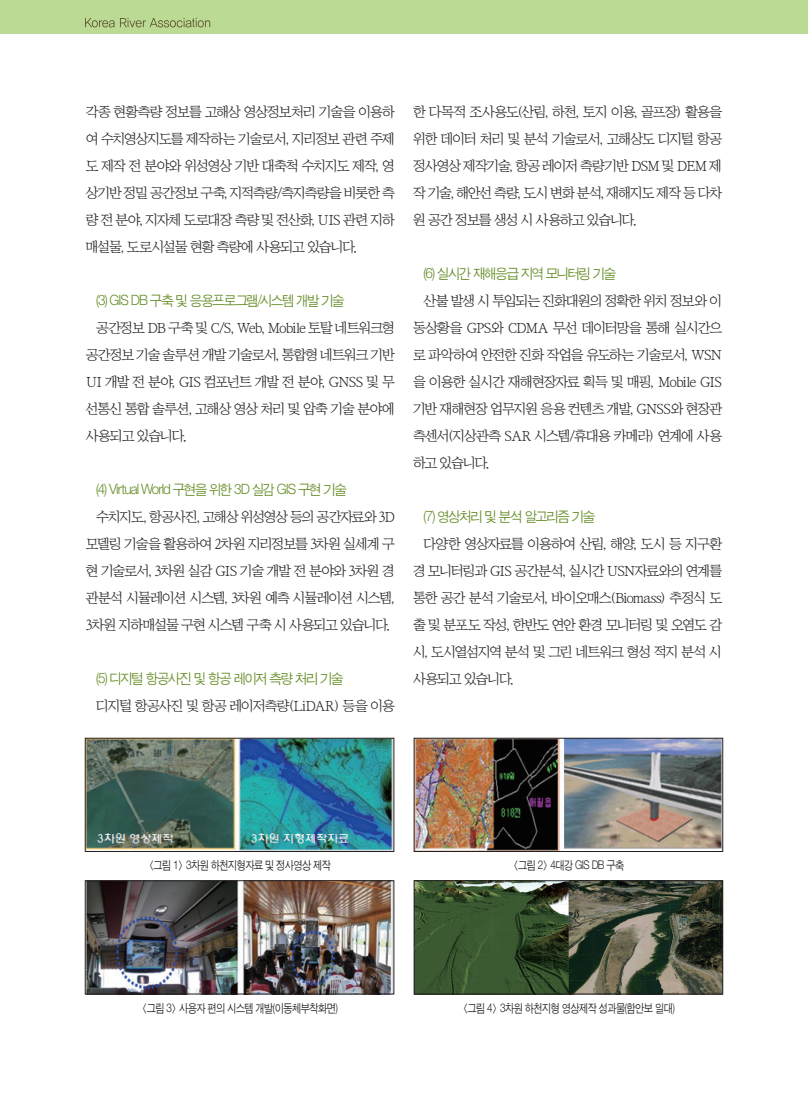
<style>
.page{position:relative;width:808px;height:1106px;background:#fff}
.page>*{position:absolute;margin:0;border:0;box-sizing:border-box;transform-origin:0 0}
.t1{font:14.25px/27px "San Ns M";letter-spacing:-.08em;color:#231f20;text-align:justify}
.t2{font:14.25px "Sand Jg";letter-spacing:-.07em;color:#688e2a}
.t3{font:14.25px "Sand Jg";letter-spacing:-.095em;color:#688e2a}
.t4{font:12px "Sand Jg";letter-spacing:-.05em;color:#231f20;scale:.85 1}
</style>
<div class="page">
<div style="left:0;top:0;width:808px;height:34px;background:#bbda93"></div>
<svg style="left:85px;top:18px;width:125px;height:9px"></svg>
<img style="left:87px;top:882px;width:305px;height:110px">
<div style="left:85px;top:880px;width:309px;height:114px;border:1px solid #231f20"></div>
<img style="left:416px;top:882px;width:305px;height:110px">
<div style="left:414px;top:880px;width:309px;height:114px;border:1px solid #231f20"></div>
<img style="left:87px;top:740px;width:305px;height:109px">
<div style="left:85px;top:738px;width:309px;height:113px;border:1px solid #231f20"></div>
<img style="left:416px;top:740px;width:305px;height:109px">
<div style="left:414px;top:738px;width:309px;height:113px;border:1px solid #231f20"></div>
<p class="t1" style="left:86px;top:98px;width:311px">각종 현황측량 정보를 고해상 영상정보처리 기술을 이용하 여 수치영상지도를 제작하는 기술로서, 지리정보 관련 주제 도 제작 전 분야와 위성영상 기반 대축척 수치지도 제작, 영 상기반 정밀 공간정보 구축, 지적측량/측지측량을 비롯한 측 량 전 분야, 지자체 도로대장 측량 및 전산화, UIS 관련 지하 매설물, 도로시설물 현황 측량에 사용되고 있습니다.</p>
<p class="t2" style="left:96px;top:293px;width:250px">(3) GIS DB 구축 및 응용프로그램/시스템 개발 기술</p>
<p class="t1" style="left:86px;top:314px;width:311px;text-indent:11px">공간정보 DB 구축 및 C/S, Web, Mobile 토탈 네트워크형 공간정보 기술 솔루션 개발 기술로서, 통합형 네트워크 기반 UI 개발 전 분야, GIS 컴포넌트 개발 전 분야, GNSS 및 무 선통신 통합 솔루션, 고해상 영상 처리 및 압축 기술 분야에 사용되고 있습니다.</p>
<p class="t2" style="left:96px;top:482px;width:252px">(4) Virtual World 구현을 위한 3D 실감 GIS 구현 기술</p>
<p class="t1" style="left:86px;top:503px;width:311px;text-indent:11px">수치지도, 항공사진, 고해상 위성영상 등의 공간자료와 3D 모델링 기술을 활용하여 2차원 지리정보를 3차원 실세계 구 현 기술로서, 3차원 실감 GIS 기술 개발 전 분야와 3차원 경 관분석 시뮬레이션 시스템, 3차원 예측 시뮬레이션 시스템, 3차원 지하매설물 구현 시스템 구축 시 사용되고 있습니다.</p>
<p class="t3" style="left:96px;top:671px;width:249px">(5) 디지털 항공사진 및 항공 레이저 측량 처리 기술</p>
<p class="t1" style="left:96px;top:692px;width:300px">디지털 항공사진 및 항공 레이저측량(LiDAR) 등을 이용</p>
<p class="t1" style="left:413px;top:98px;width:311px">한 다목적 조사용도(산림, 하천, 토지 이용, 골프장) 활용을 위한 데이터 처리 및 분석 기술로서, 고해상도 디지털 항공 정사영상 제작기술, 항공 레이저 측량기반 DSM 및 DEM 제 작 기술, 해안선 측량, 도시 변화 분석, 재해지도 제작 등 다차 원 공간 정보를 생성 시 사용하고 있습니다.</p>
<p class="t3" style="left:423px;top:266px;width:194px">(6) 실시간 재해응급 지역 모니터링 기술</p>
<p class="t1" style="left:413px;top:287px;width:311px;text-indent:11px">산불 발생 시 투입되는 진화대원의 정확한 위치 정보와 이 동상황을 GPS와 CDMA 무선 데이터망을 통해 실시간으 로 파악하여 안전한 진화 작업을 유도하는 기술로서, WSN 을 이용한 실시간 재해현장자료 획득 및 매핑, Mobile GIS 기반 재해현장 업무지원 응용 컨텐츠 개발, GNSS와 현장관 측센서(지상관측 SAR 시스템/휴대용 카메라) 연계에 사용 하고 있습니다.</p>
<p class="t3" style="left:423px;top:509px;width:173px">(7) 영상처리 및 분석 알고리즘 기술</p>
<p class="t1" style="left:413px;top:530px;width:311px;text-indent:11px">다양한 영상자료를 이용하여 산림, 해양, 도시 등 지구환 경 모니터링과 GIS 공간분석, 실시간 USN자료와의 연계를 통한 공간 분석 기술로서, 바이오매스(Biomass) 추정식 도 출 및 분포도 작성, 한반도 연안 환경 모니터링 및 오염도 감 시, 도시열섬지역 분석 및 그린 네트워크 형성 적지 분석 시 사용되고 있습니다.</p>
<p class="t4" style="left:148px;top:859px;width:217px">&lt;그림 1&gt; 3차원 하천지형자료 및 정사영상 제작</p>
<p class="t4" style="left:513px;top:859px;width:133px">&lt;그림 2&gt; 4대강 GIS DB 구축</p>
<p class="t4" style="left:141px;top:1002px;width:233px">&lt;그림 3&gt; 사용자 편의 시스템 개발(이동체부착화면)</p>
<p class="t4" style="left:462px;top:1002px;width:252px">&lt;그림 4&gt; 3차원 하천지형 영상제작 성과물(함안보 일대)</p>
</div>
